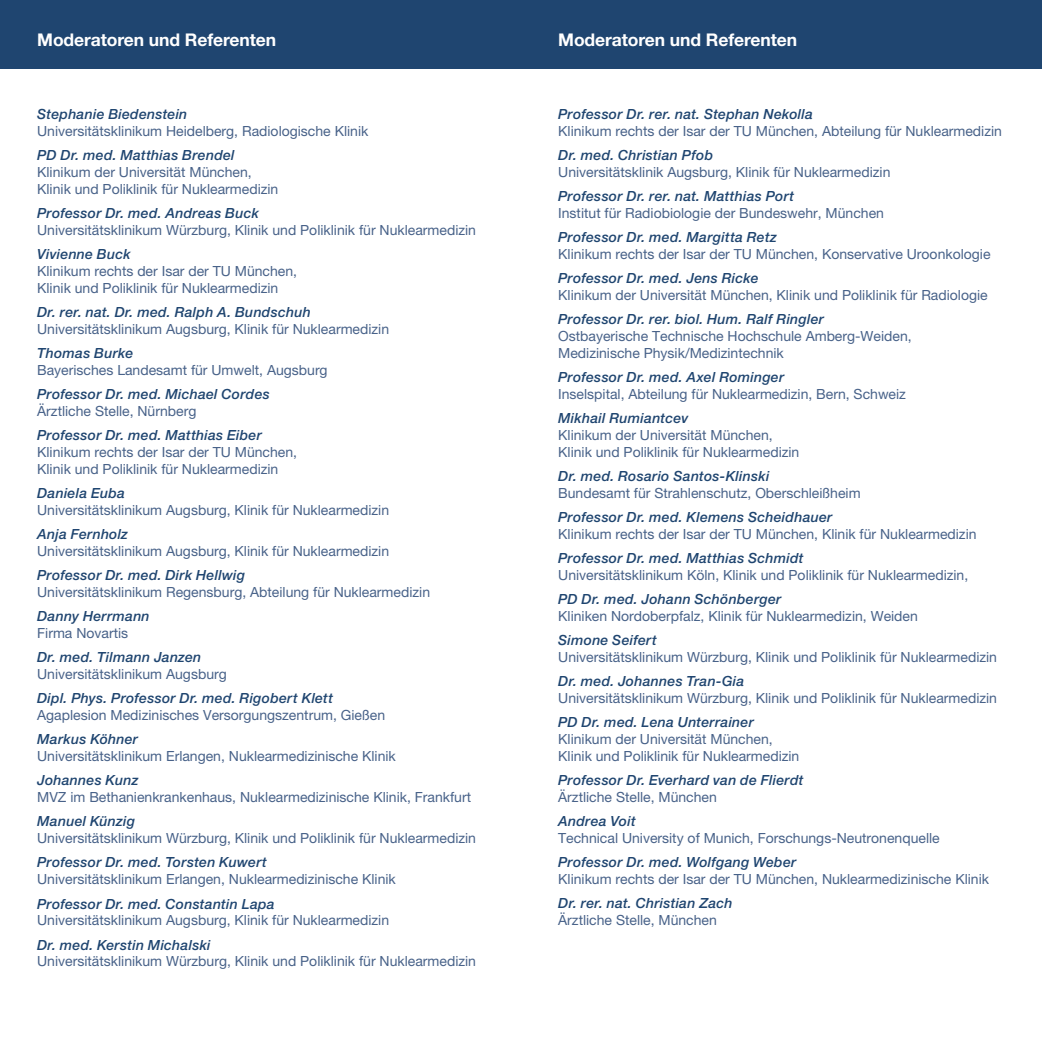
<style>
.page{position:relative;width:1042px;height:1042px;background:#fff}
.page>*{position:absolute;margin:0;border:0;box-sizing:border-box;transform-origin:0 0}
.t1{font:700 17.5px "Helvetica Neue 75";letter-spacing:-.005em;color:#fff}
.t2{font:14px/16.8px "Helvetica Neue LT Pro";color:#486289}
.t3{font:italic 500 14px "Helvetica Neue 66";letter-spacing:.02em;color:#1f4570}
</style>
<div class="page">
<div style="left:0;top:0;width:1042px;height:68px;background:#1f4570"></div>
<p class="t1" style="left:37px;top:29px;width:240px">Moderatoren und Referenten</p>
<p class="t3" style="left:37px;top:106px;width:152px">Stephanie Biedenstein</p>
<p class="t2" style="left:37px;top:122px;width:333px">Universitätsklinikum Heidelberg, Radiologische Klinik</p>
<p class="t3" style="left:37px;top:147px;width:199px">PD Dr. med. Matthias Brendel</p>
<p class="t2" style="left:37px;top:163px;width:243px">Klinikum der Universität München,<br>Klinik und Poliklinik für Nuklearmedizin</p>
<p class="t3" style="left:37px;top:205px;width:223px">Professor Dr. med. Andreas Buck</p>
<p class="t2" style="left:37px;top:221px;width:440px">Universitätsklinikum Würzburg, Klinik und Poliklinik für Nuklearmedizin</p>
<p class="t3" style="left:37px;top:246px;width:95px">Vivienne Buck</p>
<p class="t2" style="left:37px;top:262px;width:261px">Klinikum rechts der Isar der TU München,<br>Klinik und Poliklinik für Nuklearmedizin</p>
<p class="t3" style="left:37px;top:304px;width:275px">Dr. rer. nat. Dr. med. Ralph A. Bundschuh</p>
<p class="t2" style="left:37px;top:320px;width:353px">Universitätsklinikum Augsburg, Klinik für Nuklearmedizin</p>
<p class="t3" style="left:37px;top:345px;width:98px">Thomas Burke</p>
<p class="t2" style="left:37px;top:361px;width:292px">Bayerisches Landesamt für Umwelt, Augsburg</p>
<p class="t3" style="left:37px;top:386px;width:234px">Professor Dr. med. Michael Cordes</p>
<p class="t2" style="left:37px;top:402px;width:161px">Ärztliche Stelle, Nürnberg</p>
<p class="t3" style="left:37px;top:427px;width:226px">Professor Dr. med. Matthias Eiber</p>
<p class="t2" style="left:37px;top:443px;width:261px">Klinikum rechts der Isar der TU München,<br>Klinik und Poliklinik für Nuklearmedizin</p>
<p class="t3" style="left:37px;top:485px;width:89px">Daniela Euba</p>
<p class="t2" style="left:37px;top:501px;width:353px">Universitätsklinikum Augsburg, Klinik für Nuklearmedizin</p>
<p class="t3" style="left:37px;top:526px;width:92px">Anja Fernholz</p>
<p class="t2" style="left:37px;top:542px;width:353px">Universitätsklinikum Augsburg, Klinik für Nuklearmedizin</p>
<p class="t3" style="left:37px;top:567px;width:209px">Professor Dr. med. Dirk Hellwig</p>
<p class="t2" style="left:37px;top:583px;width:394px">Universitätsklinikum Regensburg, Abteilung für Nuklearmedizin</p>
<p class="t3" style="left:37px;top:608px;width:114px">Danny Herrmann</p>
<p class="t2" style="left:37px;top:624px;width:93px">Firma Novartis</p>
<p class="t3" style="left:37px;top:649px;width:166px">Dr. med. Tilmann Janzen</p>
<p class="t2" style="left:37px;top:665px;width:191px">Universitätsklinikum Augsburg</p>
<p class="t3" style="left:37px;top:690px;width:297px">Dipl. Phys. Professor Dr. med. Rigobert Klett</p>
<p class="t2" style="left:37px;top:706px;width:349px">Agaplesion Medizinisches Versorgungszentrum, Gießen</p>
<p class="t3" style="left:37px;top:731px;width:102px">Markus Köhner</p>
<p class="t2" style="left:37px;top:747px;width:360px">Universitätsklinikum Erlangen, Nuklearmedizinische Klinik</p>
<p class="t3" style="left:37px;top:772px;width:103px">Johannes Kunz</p>
<p class="t2" style="left:37px;top:788px;width:435px">MVZ im Bethanienkrankenhaus, Nuklearmedizinische Klinik, Frankfurt</p>
<p class="t3" style="left:37px;top:813px;width:99px">Manuel Künzig</p>
<p class="t2" style="left:37px;top:829px;width:440px">Universitätsklinikum Würzburg, Klinik und Poliklinik für Nuklearmedizin</p>
<p class="t3" style="left:37px;top:854px;width:231px">Professor Dr. med. Torsten Kuwert</p>
<p class="t2" style="left:37px;top:870px;width:360px">Universitätsklinikum Erlangen, Nuklearmedizinische Klinik</p>
<p class="t3" style="left:37px;top:895px;width:239px">Professor Dr. med. Constantin Lapa</p>
<p class="t2" style="left:37px;top:912px;width:353px">Universitätsklinikum Augsburg, Klinik für Nuklearmedizin</p>
<p class="t3" style="left:37px;top:936px;width:175px">Dr. med. Kerstin Michalski</p>
<p class="t2" style="left:37px;top:953px;width:440px">Universitätsklinikum Würzburg, Klinik und Poliklinik für Nuklearmedizin</p>
<p class="t1" style="left:558px;top:29px;width:240px">Moderatoren und Referenten</p>
<p class="t3" style="left:558px;top:106px;width:256px">Professor Dr. rer. nat. Stephan Nekolla</p>
<p class="t2" style="left:558px;top:122px;width:445px">Klinikum rechts der Isar der TU München, Abteilung für Nuklearmedizin</p>
<p class="t3" style="left:558px;top:147px;width:157px">Dr. med. Christian Pfob</p>
<p class="t2" style="left:558px;top:163px;width:334px">Universitätsklinik Augsburg, Klinik für Nuklearmedizin</p>
<p class="t3" style="left:558px;top:188px;width:238px">Professor Dr. rer. nat. Matthias Port</p>
<p class="t2" style="left:558px;top:204px;width:327px">Institut für Radiobiologie der Bundeswehr, München</p>
<p class="t3" style="left:558px;top:229px;width:220px">Professor Dr. med. Margitta Retz</p>
<p class="t2" style="left:558px;top:245px;width:434px">Klinikum rechts der Isar der TU München, Konservative Uroonkologie</p>
<p class="t3" style="left:558px;top:270px;width:202px">Professor Dr. med. Jens Ricke</p>
<p class="t2" style="left:558px;top:286px;width:431px">Klinikum der Universität München, Klinik und Poliklinik für Radiologie</p>
<p class="t3" style="left:558px;top:311px;width:267px">Professor Dr. rer. biol. Hum. Ralf Ringler</p>
<p class="t2" style="left:558px;top:328px;width:355px">Ostbayerische Technische Hochschule Amberg-Weiden,<br>Medizinische Physik/Medizintechnik</p>
<p class="t3" style="left:558px;top:369px;width:228px">Professor Dr. med. Axel Rominger</p>
<p class="t2" style="left:558px;top:385px;width:349px">Inselspital, Abteilung für Nuklearmedizin, Bern, Schweiz</p>
<p class="t3" style="left:558px;top:410px;width:132px">Mikhail Rumiantcev</p>
<p class="t2" style="left:558px;top:426px;width:243px">Klinikum der Universität München,<br>Klinik und Poliklinik für Nuklearmedizin</p>
<p class="t3" style="left:558px;top:468px;width:213px">Dr. med. Rosario Santos-Klinski</p>
<p class="t2" style="left:558px;top:484px;width:304px">Bundesamt für Strahlenschutz, Oberschleißheim</p>
<p class="t3" style="left:558px;top:509px;width:276px">Professor Dr. med. Klemens Scheidhauer</p>
<p class="t2" style="left:558px;top:525px;width:420px">Klinikum rechts der Isar der TU München, Klinik für Nuklearmedizin</p>
<p class="t3" style="left:558px;top:550px;width:247px">Professor Dr. med. Matthias Schmidt</p>
<p class="t2" style="left:558px;top:566px;width:411px">Universitätsklinikum Köln, Klinik und Poliklinik für Nuklearmedizin,</p>
<p class="t3" style="left:558px;top:591px;width:225px">PD Dr. med. Johann Schönberger</p>
<p class="t2" style="left:558px;top:607px;width:361px">Kliniken Nordoberpfalz, Klinik für Nuklearmedizin, Weiden</p>
<p class="t3" style="left:558px;top:632px;width:100px">Simone Seifert</p>
<p class="t2" style="left:558px;top:648px;width:440px">Universitätsklinikum Würzburg, Klinik und Poliklinik für Nuklearmedizin</p>
<p class="t3" style="left:558px;top:673px;width:188px">Dr. med. Johannes Tran-Gia</p>
<p class="t2" style="left:558px;top:689px;width:440px">Universitätsklinikum Würzburg, Klinik und Poliklinik für Nuklearmedizin</p>
<p class="t3" style="left:558px;top:714px;width:197px">PD Dr. med. Lena Unterrainer</p>
<p class="t2" style="left:558px;top:731px;width:243px">Klinikum der Universität München,<br>Klinik und Poliklinik für Nuklearmedizin</p>
<p class="t3" style="left:558px;top:772px;width:247px">Professor Dr. Everhard van de Flierdt</p>
<p class="t2" style="left:558px;top:788px;width:160px">Ärztliche Stelle, München</p>
<p class="t3" style="left:558px;top:813px;width:79px">Andrea Voit</p>
<p class="t2" style="left:558px;top:829px;width:383px">Technical University of Munich, Forschungs-Neutronenquelle</p>
<p class="t3" style="left:558px;top:854px;width:240px">Professor Dr. med. Wolfgang Weber</p>
<p class="t2" style="left:558px;top:870px;width:432px">Klinikum rechts der Isar der TU München, Nuklearmedizinische Klinik</p>
<p class="t3" style="left:558px;top:895px;width:176px">Dr. rer. nat. Christian Zach</p>
<p class="t2" style="left:558px;top:911px;width:160px">Ärztliche Stelle, München</p>
</div>
